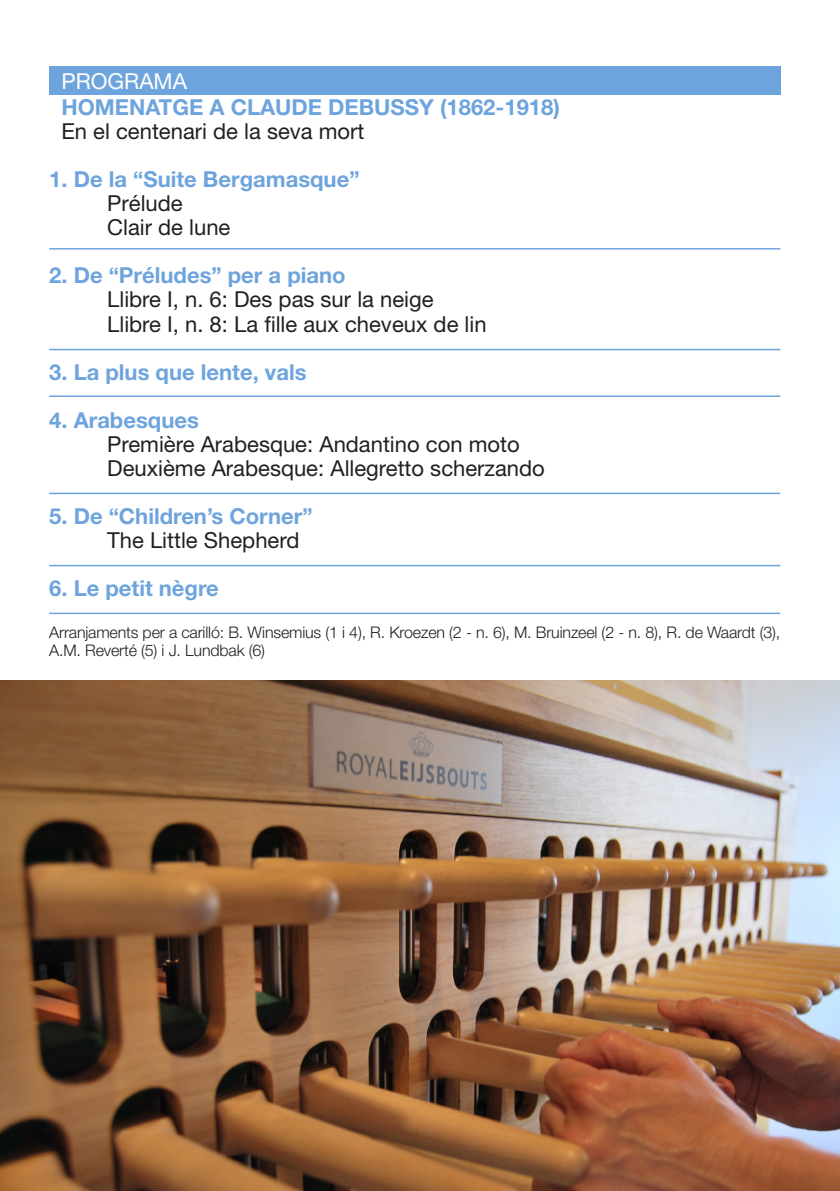
<style>
.page{position:relative;width:840px;height:1191px;background:#fff}
.page>*{position:absolute;margin:0;border:0;box-sizing:border-box;transform-origin:0 0}
.t1{font:22px "Helvetica Neue";color:#231f20}
.t2{font:700 22px "Helvetica Neue";color:#6ea4dd}
.t3{font:22px "Helvetica Neue";color:#fff}
.t4{font:300 16px/18px "Helvetica Neue";letter-spacing:-.01em;color:#231f20}
</style>
<div class="page">
<div style="left:49px;top:67px;width:731px;height:28px;background:#6ea4dd"></div>
<hr style="left:49px;top:248px;width:731px;height:1px;background:#6ea4dd">
<hr style="left:49px;top:349px;width:731px;height:1px;background:#6ea4dd">
<hr style="left:49px;top:395px;width:731px;height:2px;background:#6ea4dd">
<hr style="left:49px;top:492px;width:731px;height:2px;background:#6ea4dd">
<hr style="left:49px;top:612px;width:731px;height:2px;background:#6ea4dd">
<hr style="left:49px;top:565px;width:731px;height:1px;background:#6ea4dd">
<img style="left:0;top:680px;width:839px;height:511px">
<p class="t3" style="left:61px;top:68px;width:127px">PROGRAMA</p>
<p class="t2" style="left:61px;top:94px;width:499px">HOMENATGE A CLAUDE DEBUSSY (1862-1918)</p>
<p class="t1" style="left:61px;top:118px;width:304px">En el centenari de la seva mort</p>
<p class="t2" style="left:49px;top:166px;width:312px">1. De la “Suite Bergamasque”</p>
<p class="t1" style="left:107px;top:190px;width:77px">Prélude</p>
<p class="t1" style="left:107px;top:214px;width:125px">Clair de lune</p>
<p class="t2" style="left:49px;top:262px;width:298px">2. De “Préludes” per a piano</p>
<p class="t1" style="left:107px;top:286px;width:328px">Llibre I, n. 6: Des pas sur la neige</p>
<p class="t1" style="left:107px;top:310px;width:380px">Llibre I, n. 8: La fille aux cheveux de lin</p>
<p class="t2" style="left:49px;top:358px;width:259px">3. La plus que lente, vals</p>
<p class="t2" style="left:49px;top:406px;width:151px">4. Arabesques</p>
<p class="t1" style="left:107px;top:430px;width:414px">Première Arabesque: Andantino con moto</p>
<p class="t1" style="left:107px;top:454px;width:439px">Deuxième Arabesque: Allegretto scherzando</p>
<p class="t2" style="left:49px;top:502px;width:265px">5. De “Children’s Corner”</p>
<p class="t1" style="left:107px;top:526px;width:193px">The Little Shepherd</p>
<p class="t2" style="left:49px;top:574px;width:171px">6. Le petit nègre</p>
<p class="t4" style="left:49px;top:622px;width:732px">Arranjaments per a carilló: B. Winsemius (1 i 4), R. Kroezen (2 - n. 6), M. Bruinzeel (2 - n. 8), R. de Waardt (3),<br>A.M. Reverté (5) i J. Lundbak (6)</p>
</div>
